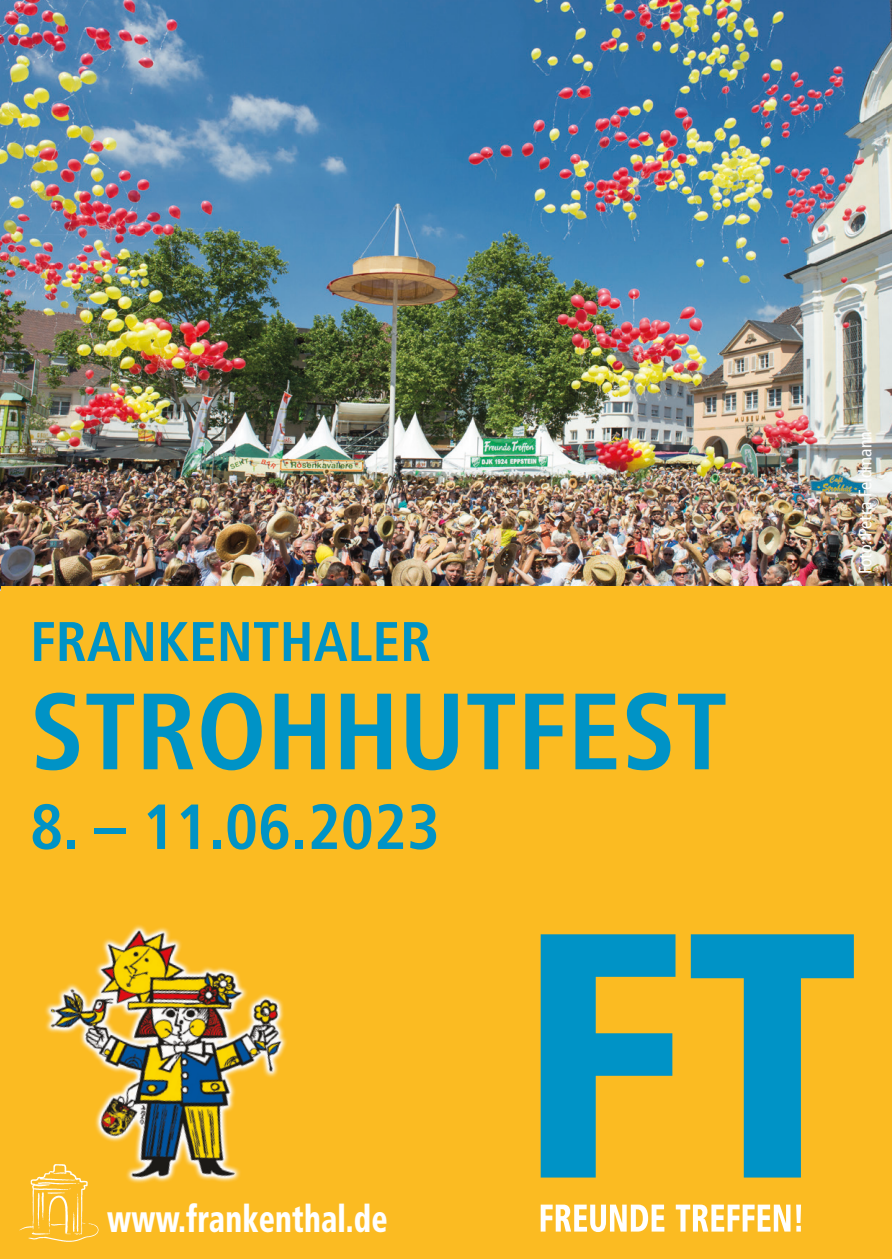
<style>
.page{position:relative;width:893px;height:1259px;background:#fff}
.page>*{position:absolute;margin:0;border:0;box-sizing:border-box;transform-origin:0 0}
.t1{font:700 condensed 108.3px "Frutiger LT Std";color:#0093c6}
.t2{font:700 condensed 63.6px "Frutiger LT Std";color:#0093c6}
.t3{font:700 condensed 55.8px "Frutiger LT Std";color:#0093c6}
.t4{font:900 condensed 37.8px "Frutiger LT Std";letter-spacing:.005em;color:#fff;scale:.8 1}
.t5{font:condensed 18px "Frutiger LT Std";color:#fff}
</style>
<div class="page">
<img style="left:0;top:0;width:892px;height:591px">
<div style="left:2px;top:587px;width:890px;height:672px;background:#fbbb22"></div>
<svg style="left:541px;top:1204px;width:260px;height:28px"></svg>
<svg style="left:541px;top:934px;width:313px;height:243px"></svg>
<img style="left:0;top:857px;width:287px;height:402px">
<h3 class="t3" style="left:30px;top:608px;width:403px">FRANKENTHALER</h3>
<h1 class="t1" style="left:30px;top:667px;width:699px">STROHHUTFEST</h1>
<h2 class="t2" style="left:30px;top:789px;width:411px">8. – 11.06.2023</h2>
<p class="t5" style="left:855px;top:574px;width:145px;rotate:-90deg">Foto: Petra Feldmann</p>
<p class="t4" style="left:107px;top:1196px;width:352px">www.frankenthal.de</p>
</div>
